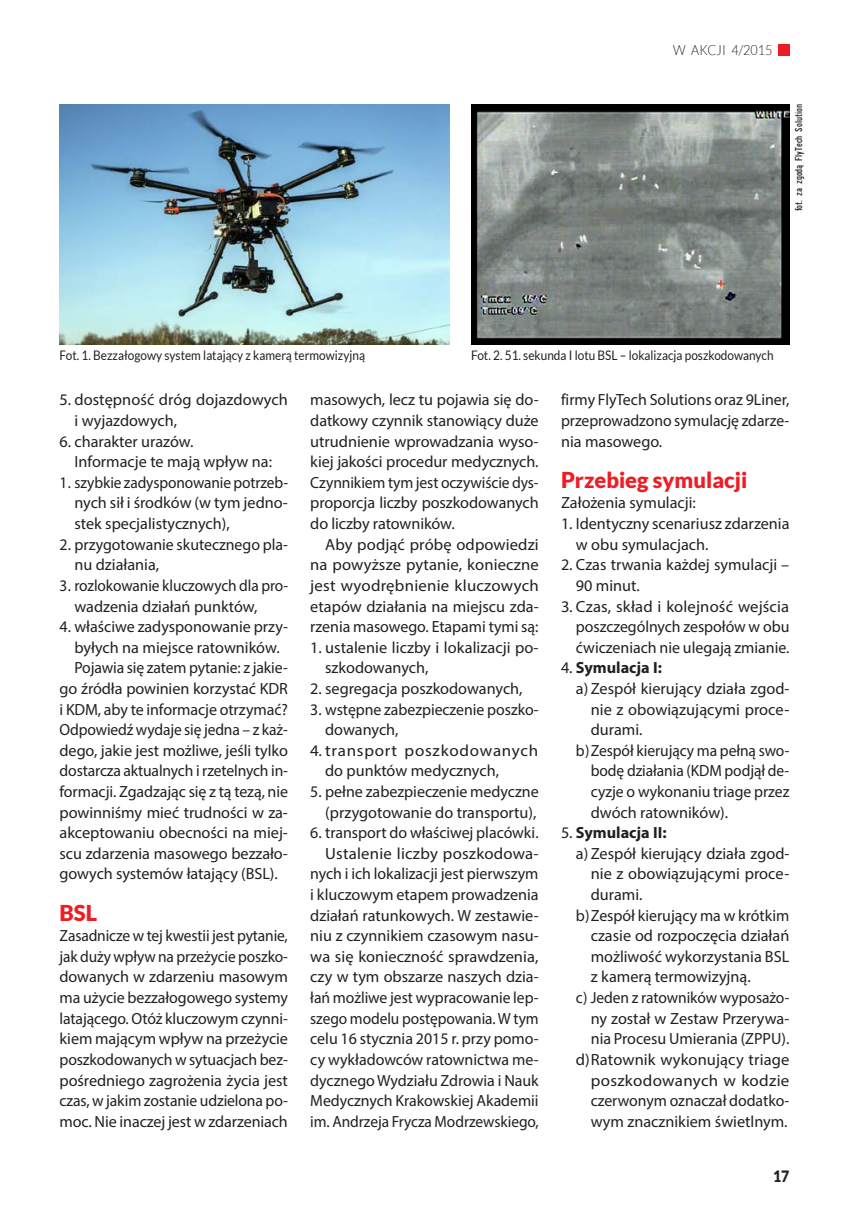
<style>
.page{position:relative;width:844px;height:1231px;background:#fff}
.page>*{position:absolute;margin:0;border:0;box-sizing:border-box;transform-origin:0 0}
.t1{font:900 21.88px "Lato";color:#ee1d23}
.t2{font:16.1px/20.7px "Myriad Pro";color:#231f20}
.t3{font:16.1px/20.7px "Myriad Pro";color:#231f20;text-align:justify;scale:.96 1}
.t4{font:16.1px/20.7px "Myriad Pro";color:#231f20;text-align:justify;scale:.95 1}
.t5{font:16.1px/20.7px "Myriad Pro";letter-spacing:.035em;color:#231f20;scale:1.05 1}
.t6{font:700 16.1px "Myriad Pro";color:#231f20}
.t7{font:16.1px "Myriad Pro";letter-spacing:.02em;color:#231f20;scale:1.05 1}
.t8{font:900 15.75px "Lato";color:#231f20;scale:.9 1}
.t9{font:300 14px "Lato";color:#231f20;scale:.9 1}
.t10{font:13.12px "Lato";color:#231f20;scale:.9 1}
.t11{font:10.5px "Snv DCE Reg Con";color:#231f20}
.s1{font-weight:400}
</style>
<div class="page">
<div style="left:778px;top:44px;width:11px;height:11px;background:#ee1d23"></div>
<img style="left:60px;top:104px;width:389px;height:240px">
<img style="left:471px;top:104px;width:318px;height:240px">
<p class="t10" style="left:60px;top:348px;width:341px">Fot. 1. Bezzałogowy system latający z kamerą termowizyjną</p>
<p class="t9" style="left:673px;top:42px;width:112px">W AKCJI 4/2015</p>
<p class="t11" style="left:792px;top:211px;width:109px;rotate:-90deg">fot. za zgodą FlyTech Solution</p>
<p class="t10" style="left:471px;top:348px;width:337px">Fot. 2. 51. sekunda I lotu BSL – lokalizacja poszkodowanych</p>
<p class="t2" style="left:74px;top:389px;width:215px;text-indent:-15px">5. dostępność dróg dojazdowych i wyjazdowych,</p>
<p class="t2" style="left:74px;top:430px;width:199px;text-indent:-15px">6. charakter urazów.<br>Informacje te mają wpływ na:</p>
<p class="t4" style="left:74px;top:472px;width:226px;text-indent:-15px">1. szybkie zadysponowanie potrzeb&shy;nych sił i środków (w tym jedno&shy;stek specjalistycznych),</p>
<p class="t2" style="left:74px;top:533px;width:215px;text-indent:-15px">2. przygotowanie skutecznego pla&shy;nu działania,</p>
<p class="t4" style="left:74px;top:575px;width:226px;text-indent:-15px">3. rozlokowanie kluczowych dla pro&shy;wadzenia działań punktów,</p>
<p class="t2" style="left:60px;top:616px;width:230px">4. właściwe zadysponowanie przy-</p>
<p class="t2" style="left:74px;top:636px;width:207px">byłych na miejsce ratowników.</p>
<p class="t2" style="left:74px;top:657px;width:215px">Pojawia się zatem pytanie: z jakie-</p>
<p class="t2" style="left:60px;top:678px;width:230px">go źródła powinien korzystać KDR</p>
<p class="t2" style="left:60px;top:698px;width:230px">i KDM, aby te informacje otrzymać?</p>
<p class="t3" style="left:60px;top:719px;width:239px">Odpowiedź wydaje się jedna – z każ-</p>
<p class="t2" style="left:60px;top:739px;width:230px">dego, jakie jest możliwe, jeśli tylko</p>
<p class="t3" style="left:60px;top:760px;width:239px">dostarcza aktualnych i rzetelnych in-</p>
<p class="t2" style="left:60px;top:781px;width:230px">formacji. Zgadzając się z tą tezą, nie</p>
<p class="t2" style="left:60px;top:801px;width:230px">powinniśmy mieć trudności w za-</p>
<p class="t2" style="left:60px;top:822px;width:230px">akceptowaniu obecności na miej-</p>
<p class="t2" style="left:60px;top:842px;width:230px">scu zdarzenia masowego bezzało-</p>
<p class="t2" style="left:60px;top:863px;width:220px">gowych systemów łatający (BSL).</p>
<h1 class="t1" style="left:60px;top:899px;width:39px">BSL</h1>
<p class="t3" style="left:60px;top:925px;width:239px">Zasadnicze w tej kwestii jest pytanie, jak duży wpływ na przeżycie poszko&shy;dowanych w zdarzeniu masowym ma użycie bezzałogowego systemy latającego. Otóż kluczowym czynni&shy;kiem mającym wpływ na przeżycie poszkodowanych w sytuacjach bez&shy;pośredniego zagrożenia życia jest czas, w jakim zostanie udzielona po&shy;moc. Nie inaczej jest w zdarzeniach</p>
<p class="t2" style="left:310px;top:389px;width:230px;text-align:justify">masowych, lecz tu pojawia się do&shy;datkowy czynnik stanowiący duże utrudnienie wprowadzania wyso&shy;kiej jakości procedur medycznych.<br>Czynnikiem tym jest oczywiście dys&shy;proporcja liczby poszkodowanych do liczby ratowników.</p>
<p class="t2" style="left:310px;top:533px;width:230px;text-align:justify;text-indent:15px">Aby podjąć próbę odpowiedzi na powyższe pytanie, konieczne jest wyodrębnienie kluczowych etapów działania na miejscu zda&shy;rzenia masowego. Etapami tymi są:</p>
<p class="t2" style="left:325px;top:636px;width:215px;text-indent:-15px">1. ustalenie liczby i lokalizacji po&shy;szkodowanych,</p>
<p class="t2" style="left:310px;top:678px;width:214px">2. segregacja poszkodowanych,</p>
<p class="t2" style="left:325px;top:698px;width:215px;text-indent:-15px">3. wstępne zabezpieczenie poszko&shy;dowanych,</p>
<p class="t5" style="left:325px;top:739px;width:204px;text-indent:-15px">4. transport poszkodowanych do punktów medycznych,</p>
<p class="t2" style="left:310px;top:781px;width:230px;text-align:right">5. pełne zabezpieczenie medyczne (przygotowanie do transportu),</p>
<p class="t2" style="left:310px;top:822px;width:230px;text-align:right">6. transport do właściwej placówki.<br>Ustalenie liczby poszkodowa&shy;nych i ich lokalizacji jest pierwszym i kluczowym etapem prowadzenia działań ratunkowych. W zestawie&shy;niu z czynnikiem czasowym nasu&shy;wa się konieczność sprawdzenia, czy w tym obszarze naszych dzia&shy;łań możliwe jest wypracowanie lep&shy;szego modelu postępowania. W tym celu 16 stycznia 2015 r. przy pomo&shy;cy wykładowców ratownictwa me&shy;dycznego Wydziału Zdrowia i Nauk Medycznych Krakowskiej Akademii im. Andrzeja Frycza Modrzewskiego,</p>
<p class="t2" style="left:561px;top:389px;width:230px;text-align:justify">firmy FlyTech Solutions oraz 9Liner, przeprowadzono symulację zdarze&shy;nia masowego.</p>
<h1 class="t1" style="left:561px;top:467px;width:188px">Przebieg symulacji</h1>
<p class="t2" style="left:561px;top:492px;width:136px">Założenia symulacji:</p>
<p class="t2" style="left:575px;top:513px;width:215px;text-indent:-15px">1. Identyczny scenariusz zdarzenia w obu symulacjach.</p>
<p class="t2" style="left:575px;top:554px;width:215px;text-indent:-15px">2. Czas trwania każdej symulacji –<br>90 minut.</p>
<p class="t2" style="left:575px;top:595px;width:215px;text-align:justify;text-indent:-15px">3. Czas, skład i kolejność wejścia poszczególnych zespołów w obu ćwiczeniach nie ulegają zmianie.</p>
<p class="t6" style="left:561px;top:657px;width:102px"><span class="s1">4.</span> Symulacja I:</p>
<p class="t2" style="left:575px;top:678px;width:215px">a) Zespół kierujący działa zgod-</p>
<p class="t2" style="left:590px;top:698px;width:200px">nie z obowiązującymi proce-</p>
<p class="t2" style="left:590px;top:719px;width:53px">durami.</p>
<p class="t3" style="left:575px;top:739px;width:224px">b)Zespół kierujący ma pełną swo-</p>
<p class="t3" style="left:590px;top:760px;width:208px">bodę działania (KDM podjął de-</p>
<p class="t2" style="left:590px;top:781px;width:200px">cyzje o wykonaniu triage przez</p>
<p class="t2" style="left:590px;top:801px;width:139px">dwóch ratowników).</p>
<p class="t6" style="left:561px;top:822px;width:107px"><span class="s1">5.</span> Symulacja II:</p>
<p class="t2" style="left:575px;top:842px;width:215px">a) Zespół kierujący działa zgod-</p>
<p class="t2" style="left:590px;top:863px;width:200px">nie z obowiązującymi proce-</p>
<p class="t2" style="left:590px;top:884px;width:53px">durami.</p>
<p class="t2" style="left:575px;top:904px;width:215px">b)Zespół kierujący ma w krótkim</p>
<p class="t2" style="left:590px;top:925px;width:200px">czasie od rozpoczęcia działań</p>
<p class="t2" style="left:590px;top:945px;width:200px">możliwość wykorzystania BSL</p>
<p class="t2" style="left:590px;top:966px;width:161px">z kamerą termowizyjną.</p>
<p class="t3" style="left:575px;top:986px;width:224px">c) Jeden z ratowników wyposażo-</p>
<p class="t2" style="left:590px;top:1007px;width:200px">ny został w Zestaw Przerywa-</p>
<p class="t2" style="left:590px;top:1028px;width:200px">nia Procesu Umierania (ZPPU).</p>
<p class="t2" style="left:575px;top:1048px;width:215px">d)Ratownik wykonujący triage</p>
<p class="t7" style="left:590px;top:1070px;width:191px">poszkodowanych w kodzie</p>
<p class="t2" style="left:590px;top:1089px;width:200px">czerwonym oznaczał dodatko-</p>
<p class="t2" style="left:590px;top:1110px;width:198px">wym znacznikiem świetlnym.</p>
<p class="t8" style="left:772px;top:1166px;width:20px">17</p>
</div>
